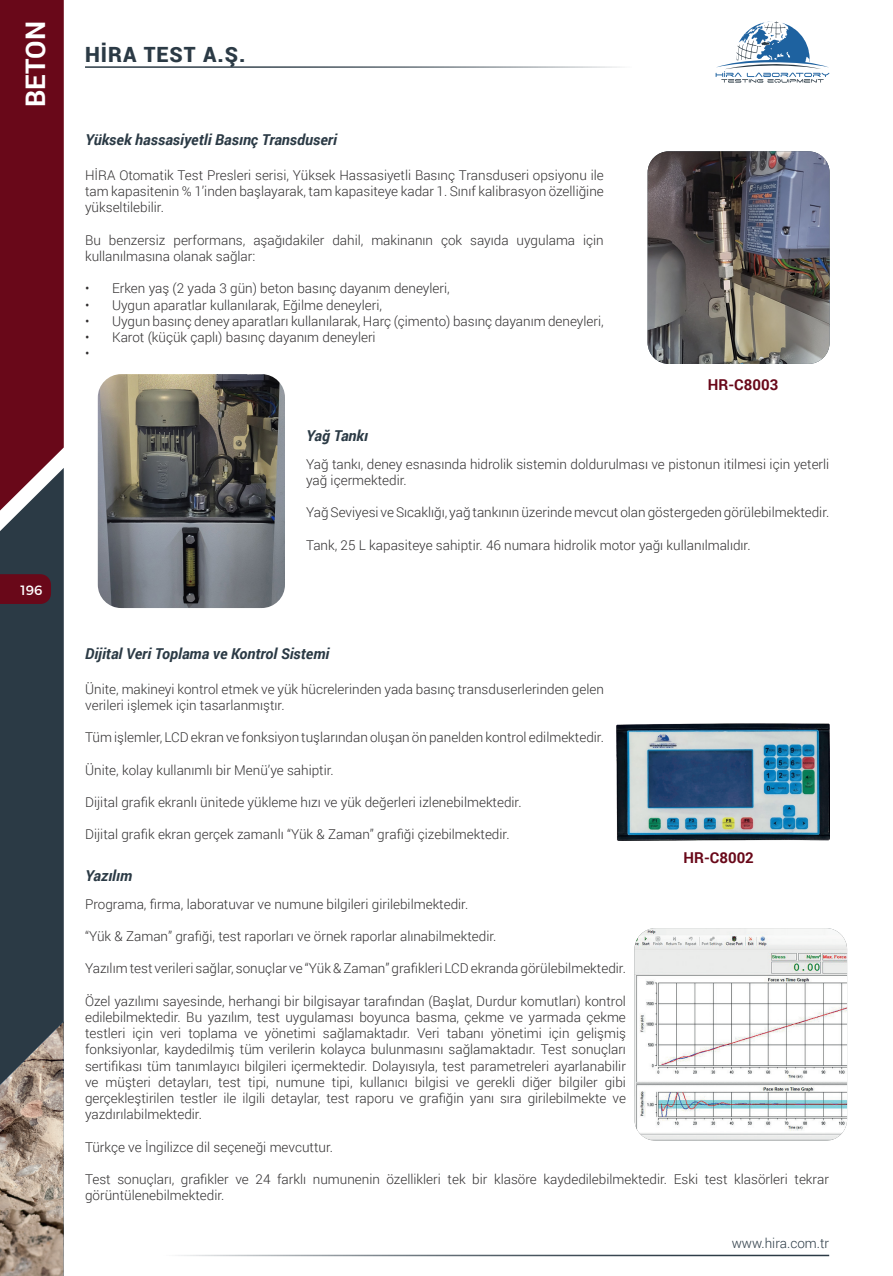
<style>
.page{position:relative;width:893px;height:1276px;background:#fff}
.page>*{position:absolute;margin:0;border:0;box-sizing:border-box;transform-origin:0 0}
.t1{font:700 27px "Roboto";color:#fff}
.t2{font:900 21px "Roboto";letter-spacing:.05em;color:#2b3a45}
.KOD_NUMARASI-1{font:italic 700 15px "Roboto";color:#2b3a45}
.KOD_NUMARASI-5{font:700 15px "Roboto";color:#690819}
.Normal_pra{font:300 13.5px/16.2px "Roboto";color:#312f30}
.t3{font:300 13.5px "Roboto";color:#2b3a45}
.t4{font:13.5px "Montserrat";color:#fff}
</style>
<div class="page">
<div style="left:0;top:523px;width:64px;height:498px;background:#2b3a45"></div>
<svg style="left:0;top:0;width:64px;height:523px;background:#6c1323"></svg>
<div style="left:0;top:574px;width:51px;height:30px;background:#690819"></div>
<img style="left:0;top:1021px;width:64px;height:255px">
<svg style="left:716px;top:21px;width:113px;height:62px"></svg>
<hr style="left:85px;top:66px;width:631px;height:2px;background:#2b3a45">
<hr style="left:64px;top:1254px;width:765px;height:2px;background:#2b3a45">
<img style="left:617px;top:723px;width:212px;height:117px">
<img style="left:648px;top:151px;width:182px;height:213px">
<img style="left:98px;top:374px;width:187px;height:234px">
<img style="left:634px;top:928px;width:213px;height:212px">
<h1 class="t1" style="left:17px;top:107px;width:87px;rotate:-90deg">BETON</h1>
<p class="t4" style="left:21px;top:580px;width:23px">196</p>
<h2 class="t2" style="left:85px;top:40px;width:162px">HİRA TEST A.Ş.</h2>
<p class="KOD_NUMARASI-1" style="left:85px;top:129px;width:253px">Yüksek hassasiyetli Basınç Transduseri</p>
<p class="Normal_pra" style="left:85px;top:167px;width:520px;text-align:justify">HİRA Otomatik Test Presleri serisi, Yüksek Hassasiyetli Basınç Transduseri opsiyonu ile tam kapasitenin % 1’inden başlayarak, tam kapasiteye kadar 1. Sınıf kalibrasyon özelliğine yükseltilebilir.</p>
<p class="Normal_pra" style="left:85px;top:231px;width:520px">Bu benzersiz performans, aşağıdakiler dahil, makinanın çok sayıda uygulama için kullanılmasına olanak sağlar:</p>
<p class="Normal_pra" style="left:85px;top:280px;width:366px">• Erken yaş (2 yada 3 gün) beton basınç dayanım deneyleri,</p>
<p class="Normal_pra" style="left:85px;top:296px;width:298px">• Uygun aparatlar kullanılarak, Eğilme deneyleri,</p>
<p class="Normal_pra" style="left:85px;top:312px;width:520px">• Uygun basınç deney aparatları kullanılarak, Harç (çimento) basınç dayanım deneyleri,</p>
<p class="Normal_pra" style="left:85px;top:329px;width:292px">• Karot (küçük çaplı) basınç dayanım deneyleri</p>
<p class="Normal_pra" style="left:85px;top:345px;width:6px">•</p>
<p class="KOD_NUMARASI-5" style="left:708px;top:374px;width:72px">HR-C8003</p>
<p class="KOD_NUMARASI-1" style="left:306px;top:425px;width:64px">Yağ Tankı</p>
<p class="Normal_pra" style="left:306px;top:455px;width:525px">Yağ tankı, deney esnasında hidrolik sistemin doldurulması ve pistonun itilmesi için yeterli yağ içermektedir.</p>
<p class="Normal_pra" style="left:306px;top:504px;width:525px">Yağ Seviyesi ve Sıcaklığı, yağ tankının üzerinde mevcut olan göstergeden görülebilmektedir.</p>
<p class="Normal_pra" style="left:306px;top:536px;width:446px">Tank, 25 L kapasiteye sahiptir. 46 numara hidrolik motor yağı kullanılmalıdır.</p>
<p class="KOD_NUMARASI-1" style="left:85px;top:642px;width:246px">Dijital Veri Toplama ve Kontrol Sistemi</p>
<p class="Normal_pra" style="left:85px;top:680px;width:520px">Ünite, makineyi kontrol etmek ve yük hücrelerinden yada basınç transduserlerinden gelen verileri işlemek için tasarlanmıştır.</p>
<p class="Normal_pra" style="left:85px;top:729px;width:520px">Tüm işlemler, LCD ekran ve fonksiyon tuşlarından oluşan ön panelden kontrol edilmektedir.</p>
<p class="Normal_pra" style="left:85px;top:761px;width:250px">Ünite, kolay kullanımlı bir Menü’ye sahiptir.</p>
<p class="Normal_pra" style="left:85px;top:793px;width:438px">Dijital grafik ekranlı ünitede yükleme hızı ve yük değerleri izlenebilmektedir.</p>
<p class="Normal_pra" style="left:85px;top:826px;width:426px">Dijital grafik ekran gerçek zamanlı “Yük &amp; Zaman” grafiği çizebilmektedir.</p>
<p class="KOD_NUMARASI-5" style="left:683px;top:847px;width:72px">HR-C8002</p>
<p class="KOD_NUMARASI-1" style="left:85px;top:865px;width:49px">Yazılım</p>
<p class="Normal_pra" style="left:85px;top:895px;width:385px">Programa, firma, laboratuvar ve numune bilgileri girilebilmektedir.</p>
<p class="Normal_pra" style="left:85px;top:927px;width:413px">“Yük &amp; Zaman” grafiği, test raporları ve örnek raporlar alınabilmektedir.</p>
<p class="Normal_pra" style="left:85px;top:960px;width:542px">Yazılım test verileri sağlar, sonuçlar ve “Yük &amp; Zaman” grafikleri LCD ekranda görülebilmektedir.</p>
<p class="Normal_pra" style="left:85px;top:992px;width:542px;text-align:justify">Özel yazılımı sayesinde, herhangi bir bilgisayar tarafından (Başlat, Durdur komutları) kontrol edilebilmektedir. Bu yazılım, test uygulaması boyunca basma, çekme ve yarmada çekme testleri için veri toplama ve yönetimi sağlamaktadır. Veri tabanı yönetimi için gelişmiş fonksiyonlar, kaydedilmiş tüm verilerin kolayca bulunmasını sağlamaktadır. Test sonuçları sertifikası tüm tanımlayıcı bilgileri içermektedir. Dolayısıyla, test parametreleri ayarlanabilir ve müşteri detayları, test tipi, numune tipi, kullanıcı bilgisi ve gerekli diğer bilgiler gibi gerçekleştirilen testler ile ilgili detaylar, test raporu ve grafiğin yanı sıra girilebilmekte ve yazdırılabilmektedir.</p>
<p class="Normal_pra" style="left:85px;top:1138px;width:249px">Türkçe ve İngilizce dil seçeneği mevcuttur.</p>
<p class="Normal_pra" style="left:85px;top:1170px;width:745px">Test sonuçları, grafikler ve 24 farklı numunenin özellikleri tek bir klasöre kaydedilebilmektedir. Eski test klasörleri tekrar görüntülenebilmektedir.</p>
<p class="t3" style="left:732px;top:1233px;width:99px">www.hira.com.tr</p>
</div>
